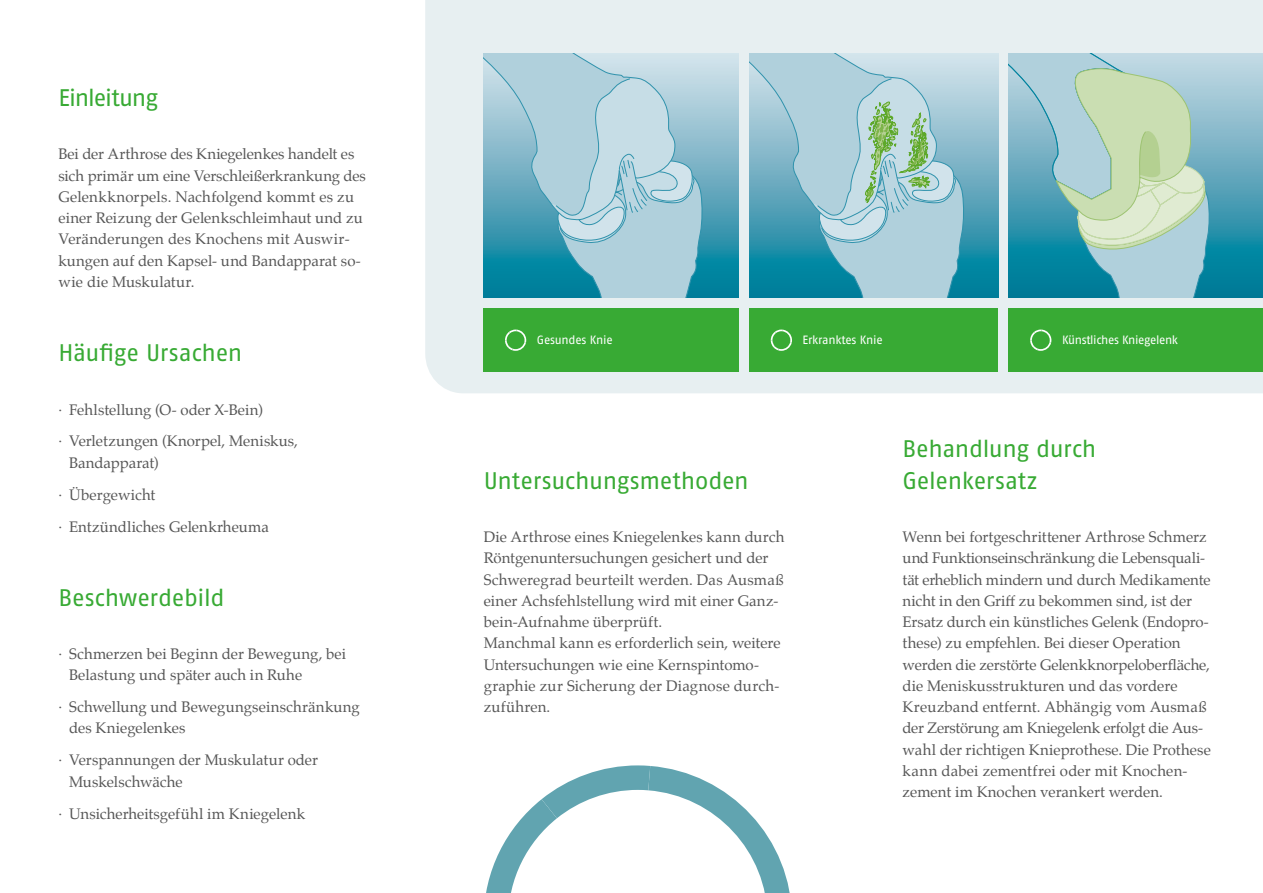
<style>
.page{position:relative;width:1263px;height:893px;background:#fff}
.page>*{position:absolute;margin:0;border:0;box-sizing:border-box;transform-origin:0 0}
.t1{font:24px "Fago Pro";letter-spacing:-.015em;color:#38aa34}
.t2{font:24px "Fago Pro";letter-spacing:-.045em;color:#38aa34}
.t3{font:15px/21.3px "Palatino";color:#565656}
.t4{font:12px "Fago Pro";letter-spacing:-.02em;color:#fff}
</style>
<div class="page">
<div style="left:425px;top:0;width:838px;height:393px;background:#e7eff1"></div>
<svg style="left:486px;top:765px;width:304px;height:128px"></svg>
<svg style="left:704px;top:53px;width:35px;height:245px;background:#6aafc2"></svg>
<svg style="left:484px;top:53px;width:220px;height:245px;background:#94c3d2"></svg>
<svg style="left:965px;top:53px;width:33px;height:245px;background:#6aafc2"></svg>
<svg style="left:749px;top:53px;width:216px;height:245px;background:#91c1cc"></svg>
<svg style="left:1211px;top:53px;width:52px;height:245px;background:#5da8bc"></svg>
<svg style="left:1009px;top:53px;width:202px;height:245px;background:#96c4c1"></svg>
<div style="left:484px;top:308px;width:255px;height:64px;background:#38aa34"></div>
<div style="left:1009px;top:308px;width:254px;height:64px;background:#38aa34"></div>
<div style="left:749px;top:308px;width:249px;height:64px;background:#38aa34"></div>
<svg style="left:505px;top:330px;width:21px;height:21px"></svg>
<svg style="left:771px;top:330px;width:21px;height:21px"></svg>
<svg style="left:1030px;top:330px;width:21px;height:21px"></svg>
<h1 class="t2" style="left:58px;top:83px;width:101px">Einleitung</h1>
<p class="t3" style="left:58px;top:144px;width:309px">Bei der Arthrose des Kniegelenkes handelt es sich primär um eine Verschleißerkrankung des Gelenkknorpels. Nachfolgend kommt es zu einer Reizung der Gelenkschleimhaut und zu Veränderungen des Knochens mit Auswir&shy;kungen auf den Kapsel- und Bandapparat so&shy;wie die Muskulatur.</p>
<h1 class="t1" style="left:58px;top:339px;width:185px">Häufige Ursachen</h1>
<p class="t3" style="left:58px;top:393px;width:241px;line-height:32px">· Fehlstellung (O- oder X-Bein)<br>· Verletzungen (Knorpel, Meniskus,</p>
<p class="t3" style="left:58px;top:447px;width:212px;line-height:32px;text-indent:11px">Bandapparat)<br>· Übergewicht<br>· Entzündliches Gelenkrheuma</p>
<h1 class="t1" style="left:58px;top:583px;width:168px">Beschwerdebild</h1>
<p class="t3" style="left:69px;top:643px;width:279px;text-indent:-11px">· Schmerzen bei Beginn der Bewegung, bei<br>Belastung und später auch in Ruhe</p>
<p class="t3" style="left:69px;top:696px;width:292px;text-indent:-11px">· Schwellung und Bewegungseinschränkung des Kniegelenkes</p>
<p class="t3" style="left:69px;top:749px;width:250px;text-indent:-11px">· Verspannungen der Muskulatur oder<br>Muskelschwäche</p>
<p class="t3" style="left:58px;top:803px;width:248px">· Unsicherheitsgefühl im Kniegelenk</p>
<p class="t4" style="left:537px;top:333px;width:77px">Gesundes Knie</p>
<p class="t4" style="left:803px;top:333px;width:81px">Erkranktes Knie</p>
<p class="t4" style="left:1062px;top:333px;width:118px">Künstliches Kniegelenk</p>
<h1 class="t1" style="left:902px;top:434px;width:195px">Behandlung durch</h1>
<h1 class="t1" style="left:484px;top:466px;width:267px">Untersuchungsmethoden</h1>
<h1 class="t1" style="left:902px;top:466px;width:136px">Gelenkersatz</h1>
<p class="t3" style="left:484px;top:526px;width:302px">Die Arthrose eines Kniegelenkes kann durch Röntgenuntersuchungen gesichert und der Schweregrad beurteilt werden. Das Ausmaß einer Achsfehlstellung wird mit einer Ganz&shy;bein-Aufnahme überprüft.<br>Manchmal kann es erforderlich sein, weitere Untersuchungen wie eine Kernspintomo&shy;graphie zur Sicherung der Diagnose durch&shy;zuführen.</p>
<p class="t3" style="left:902px;top:526px;width:310px">Wenn bei fortgeschrittener Arthrose Schmerz und Funktionseinschränkung die Lebensquali&shy;tät erheblich mindern und durch Medikamente nicht in den Griff zu bekommen sind, ist der Ersatz durch ein künstliches Gelenk (Endopro&shy;these) zu empfehlen. Bei dieser Operation werden die zerstörte Gelenkknorpeloberfläche, die Meniskusstrukturen und das vordere Kreuzband entfernt. Abhängig vom Ausmaß der Zerstörung am Kniegelenk erfolgt die Aus&shy;wahl der richtigen Knieprothese. Die Prothese kann dabei zementfrei oder mit Knochen&shy;zement im Knochen verankert werden.</p>
</div>
